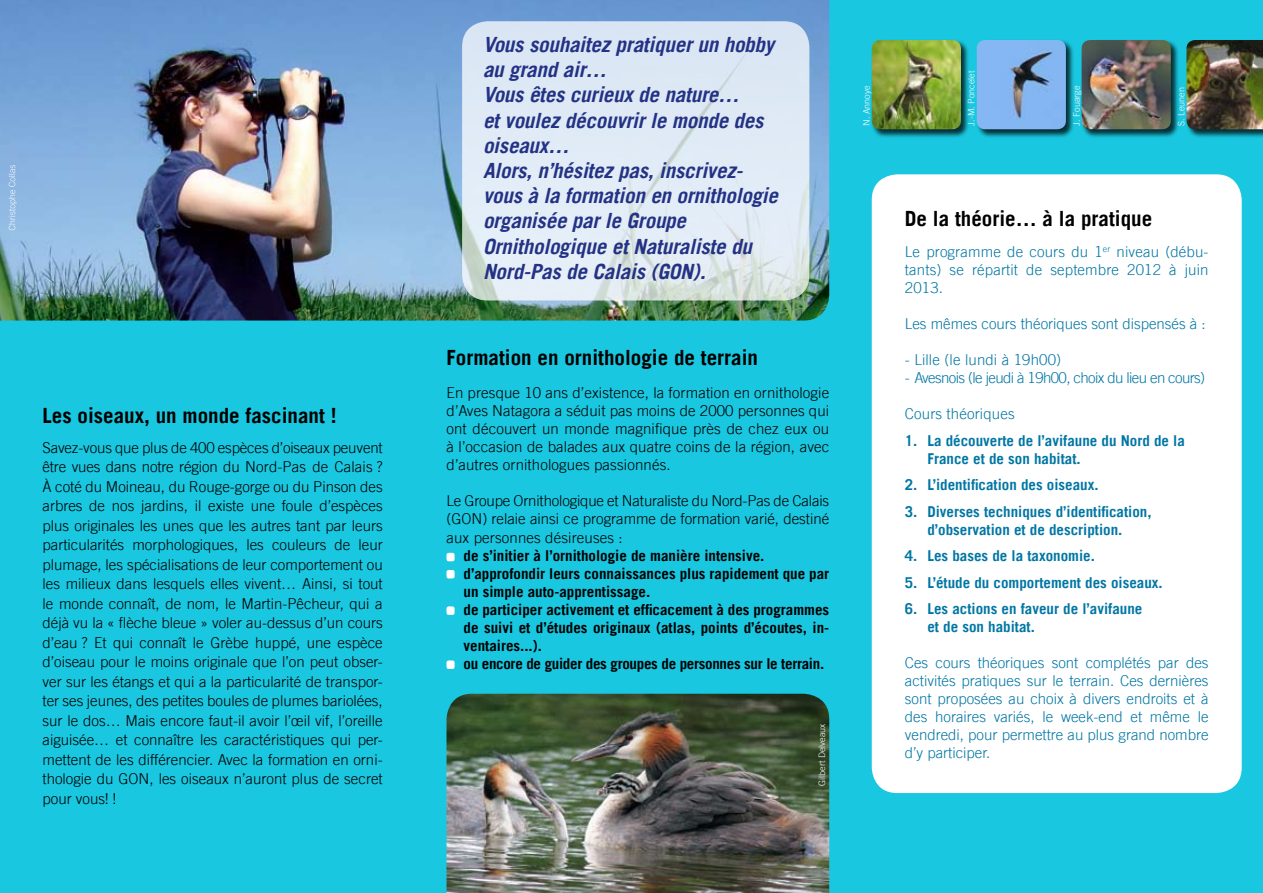
<style>
.page{position:relative;width:1263px;height:893px;background:#19c7e0}
.page>*{position:absolute;margin:0;border:0;box-sizing:border-box;transform-origin:0 0}
.t1{font:italic 700 21px/25.2px "Trade Gothic";letter-spacing:-.01em;color:#243285}
.t2{font:700 21px "Trade Gothic";color:#000}
.t3{font:300 15px/19.5px "Trade Gothic";color:#000;text-align:justify}
.t4{font:300 15px/18px "Trade Gothic";color:#0076a4;text-align:justify}
.t5{font:700 15px/18px "Trade Gothic";color:#000}
.t6{font:700 15px/18px "Trade Gothic";color:#0076a4}
.t7{font:300 15px "Trade Gothic";letter-spacing:-.04em;color:#0076a4}
.t8{font:300 9px "Trade Gothic";color:#fff}
</style>
<div class="page">
<img style="left:0;top:0;width:829px;height:321px">
<div style="left:872px;top:174px;width:370px;height:619px;background:#fff;border-radius:26px"></div>
<svg style="left:462px;top:21px;width:347px;height:279px;fill:#dfeaf6"></svg>
<img style="left:446px;top:694px;width:383px;height:199px">
<div style="left:446px;top:553px;width:9px;height:8px;background:#fff;border-radius:2px"></div>
<div style="left:446px;top:570px;width:9px;height:8px;background:#fff;border-radius:2px"></div>
<div style="left:446px;top:606px;width:9px;height:9px;background:#fff;border-radius:2px"></div>
<div style="left:446px;top:660px;width:9px;height:9px;background:#fff;border-radius:2px"></div>
<div style="left:1186px;top:40px;width:77px;height:104px;background:#000;opacity:.75"></div>
<img style="left:1186px;top:40px;width:77px;height:89px">
<div style="left:976px;top:40px;width:104px;height:104px;background:#000;opacity:.75"></div>
<img style="left:977px;top:40px;width:89px;height:89px">
<div style="left:1081px;top:40px;width:104px;height:104px;background:#000;opacity:.75"></div>
<img style="left:1081px;top:40px;width:90px;height:89px">
<svg style="left:9px;top:165px;width:8px;height:65px"></svg>
<div style="left:871px;top:40px;width:104px;height:104px;background:#000;opacity:.75"></div>
<img style="left:872px;top:40px;width:89px;height:89px">
<h1 class="t2" style="left:43px;top:402px;width:295px">Les oiseaux, un monde fascinant !</h1>
<p class="t3" style="left:43px;top:437px;width:342px">Savez-vous que plus de 400 espèces d’oiseaux peuvent être vues dans notre région du Nord-Pas de Calais ?<br>À coté du Moineau, du Rouge-gorge ou du Pinson des arbres de nos jardins, il existe une foule d’espèces plus originales les unes que les autres tant par leurs particularités morphologiques, les couleurs de leur plumage, les spécialisations de leur comportement ou les milieux dans lesquels elles vivent… Ainsi, si tout le monde connaît, de nom, le Martin-Pêcheur, qui a déjà vu la « flèche bleue » voler au-dessus d’un cours d’eau ? Et qui connaît le Grèbe huppé, une espèce d’oiseau pour le moins originale que l’on peut obser&shy;ver sur les étangs et qui a la particularité de transpor&shy;ter ses jeunes, des petites boules de plumes bariolées, sur le dos… Mais encore faut-il avoir l’œil vif, l’oreille aiguisée… et connaître les caractéristiques qui per&shy;mettent de les différencier. Avec la formation en orni&shy;thologie du GON, les oiseaux n’auront plus de secret pour vous! !</p>
<p class="t1" style="left:483px;top:32px;width:297px">Vous souhaitez pratiquer un hobby au grand air…<br>Vous êtes curieux de nature…<br>et voulez découvrir le monde des oiseaux…<br>Alors, n’hésitez pas, inscrivez&shy;vous à la formation en ornithologie organisée par le Groupe<br>Ornithologique et Naturaliste du<br>Nord-Pas de Calais (GON).</p>
<h1 class="t2" style="left:446px;top:344px;width:313px">Formation en ornithologie de terrain</h1>
<p class="t3" style="left:446px;top:383px;width:384px;line-height:18px">En presque 10 ans d’existence, la formation en ornithologie d’Aves Natagora a séduit pas moins de 2000 personnes qui ont découvert un monde magnifique près de chez eux ou à l’occasion de balades aux quatre coins de la région, avec d’autres ornithologues passionnés.</p>
<p class="t3" style="left:446px;top:491px;width:384px;line-height:18px">Le Groupe Ornithologique et Naturaliste du Nord-Pas de Calais (GON) relaie ainsi ce programme de formation varié, destiné</p>
<p class="t3" style="left:446px;top:528px;width:178px">aux personnes désireuses :</p>
<p class="t5" style="left:463px;top:547px;width:367px">de s’initier à l’ornithologie de manière intensive. d’approfondir leurs connaissances plus rapidement que par un simple auto-apprentissage.<br>de participer activement et efficacement à des programmes de suivi et d’études originaux (atlas, points d’écoutes, in&shy;ventaires...).<br>ou encore de guider des groupes de personnes sur le terrain.</p>
<p class="t8" style="left:816px;top:786px;width:64px;rotate:-90deg">Gilbert Delveaux</p>
<p class="t8" style="left:861px;top:126px;width:42px;rotate:-90deg">N. Annoye</p>
<p class="t8" style="left:966px;top:126px;width:56px;rotate:-90deg">J.-M. Poncelet</p>
<p class="t8" style="left:1071px;top:126px;width:42px;rotate:-90deg">J. Fouarge</p>
<p class="t8" style="left:1176px;top:126px;width:40px;rotate:-90deg">S. Leunen</p>
<h1 class="t2" style="left:905px;top:205px;width:249px">De la théorie… à la pratique</h1>
<p class="t4" style="left:905px;top:243px;width:305px">Le programme de cours du 1<sup>er</sup> niveau (débu&shy;tants) se répartit de septembre 2012 à juin 2013.</p>
<p class="t4" style="left:905px;top:315px;width:302px">Les mêmes cours théoriques sont dispensés à :</p>
<p class="t4" style="left:905px;top:351px;width:158px">- Lille (le lundi à 19h00)</p>
<p class="t7" style="left:905px;top:369px;width:302px">- Avesnois (le jeudi à 19h00, choix du lieu en cours)</p>
<p class="t4" style="left:905px;top:405px;width:111px">Cours théoriques</p>
<p class="t6" style="left:927px;top:431px;width:259px;text-indent:-22px">1. La découverte de l’avifaune du Nord de la<br>France et de son habitat.</p>
<p class="t6" style="left:905px;top:476px;width:195px">2. L’identification des oiseaux.</p>
<p class="t6" style="left:905px;top:502px;width:248px;text-align:center">3. Diverses techniques d’identification, d’observation et de description.</p>
<p class="t6" style="left:905px;top:547px;width:191px">4. Les bases de la taxonomie.</p>
<p class="t6" style="left:905px;top:573px;width:259px">5. L’étude du comportement des oiseaux.</p>
<p class="t6" style="left:927px;top:600px;width:216px;text-indent:-22px">6. Les actions en faveur de l’avifaune et de son habitat.</p>
<p class="t4" style="left:905px;top:654px;width:305px">Ces cours théoriques sont complétés par des activités pratiques sur le terrain. Ces dernières sont proposées au choix à divers endroits et à des horaires variés, le week-end et même le vendredi, pour permettre au plus grand nombre d’y participer.</p>
</div>
